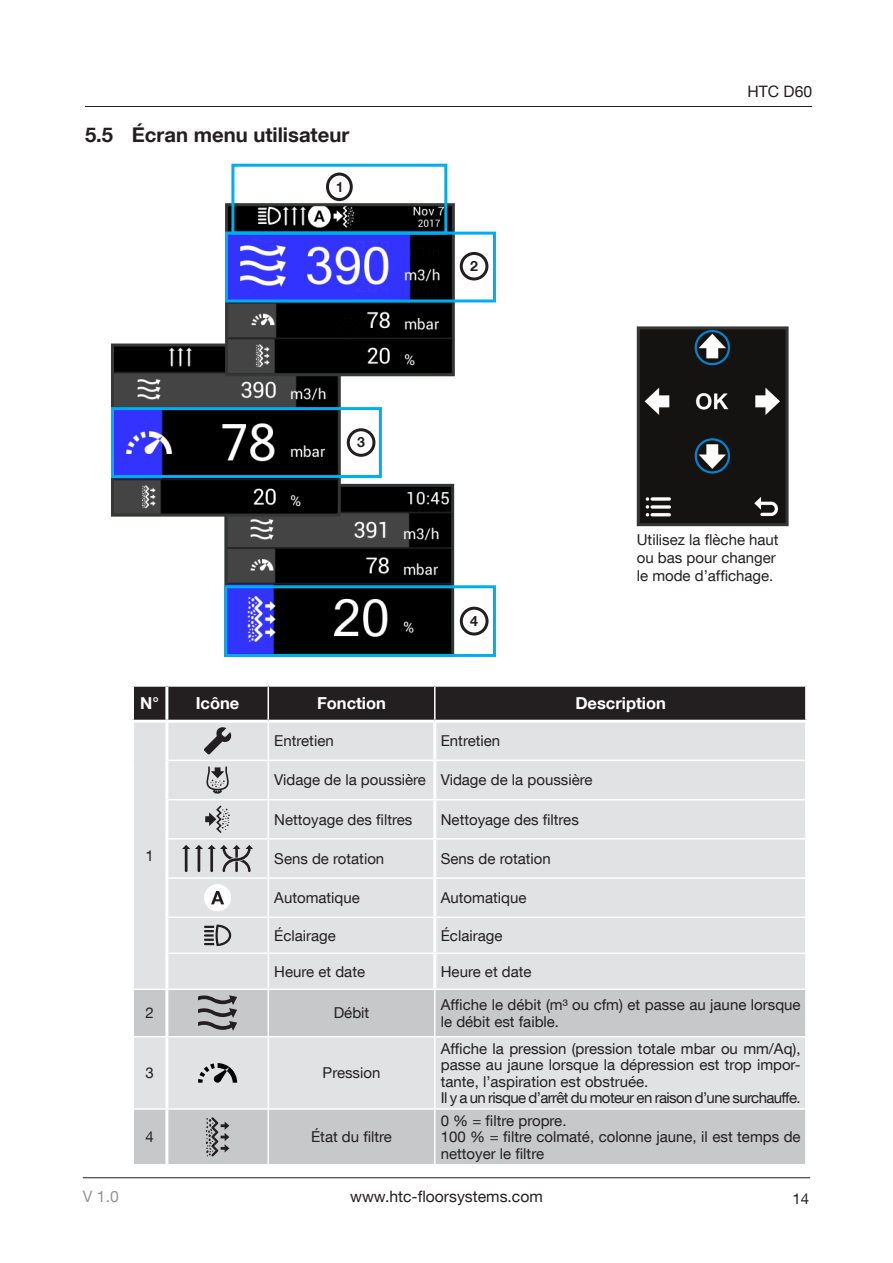
<style>
.page{position:relative;width:893px;height:1263px;background:#fff}
.page>*{position:absolute;margin:0;border:0;box-sizing:border-box;transform-origin:0 0}
.t1{font:700 20.25px "Helvetica Neue LT Com";color:#231f20}
.Tabell_Rubrik_Text_c{font:700 16.5px "Helvetica Neue LT Com";color:#fff}
.t2{font:15.75px "Helvetica Neue LT Com";color:#231f20}
.t3{font:15.75px "Helvetica Neue LT Com";color:#939598}
.Tabell_Text{font:15px/16.5px "Helvetica Neue LT Com";color:#231f20}
.Bild_Text{font:15px/18px "Helvetica Neue LT Com";color:#231f20}
.Tabell_Text-2{font:15px "Helvetica Neue LT Com";letter-spacing:-.04em;color:#231f20}
.Tabell_Text_centrera{font:15px "Helvetica Neue LT Com";color:#231f20}
.t4{font:700 14.1px "Helvetica Neue LT Com";color:#231f20}
.t5{font:700 13.95px "Helvetica Neue LT Com";color:#231f20}
.t6{font:700 13.95px "Helvetica Neue LT Com";color:#231f20;scale:.94 1}
</style>
<div class="page">
<hr style="left:85px;top:106px;width:727px;height:1px;background:#231f20">
<hr style="left:83px;top:1177px;width:727px;height:1px;background:#231f20">
<div style="left:134px;top:687px;width:671px;height:33px;background:#231f20"></div>
<div style="left:134px;top:723px;width:671px;height:265px;background:#e1e2e4"></div>
<svg style="left:134px;top:990px;width:671px;height:174px;background:#d2d3d5"></svg>
<hr style="left:165px;top:687px;width:3px;height:33px;background:#fff">
<hr style="left:165px;top:723px;width:3px;height:37px;background:#fff">
<hr style="left:433px;top:723px;width:3px;height:37px;background:#fff">
<hr style="left:165px;top:760px;width:3px;height:40px;background:#fff">
<hr style="left:433px;top:761px;width:3px;height:38px;background:#fff">
<hr style="left:165px;top:800px;width:3px;height:39px;background:#fff">
<hr style="left:433px;top:800px;width:3px;height:38px;background:#fff">
<hr style="left:165px;top:839px;width:3px;height:39px;background:#fff">
<hr style="left:433px;top:840px;width:3px;height:37px;background:#fff">
<hr style="left:165px;top:878px;width:3px;height:39px;background:#fff">
<hr style="left:433px;top:879px;width:3px;height:37px;background:#fff">
<hr style="left:165px;top:917px;width:3px;height:36px;background:#fff">
<hr style="left:433px;top:918px;width:3px;height:34px;background:#fff">
<hr style="left:165px;top:953px;width:3px;height:35px;background:#fff">
<hr style="left:433px;top:954px;width:3px;height:34px;background:#fff">
<hr style="left:165px;top:990px;width:3px;height:46px;background:#fff">
<hr style="left:165px;top:1037px;width:3px;height:71px;background:#fff">
<hr style="left:165px;top:1110px;width:3px;height:54px;background:#fff">
<hr style="left:268px;top:687px;width:1px;height:33px;background:#fff">
<hr style="left:434px;top:687px;width:2px;height:33px;background:#fff">
<hr style="left:268px;top:723px;width:1px;height:37px;background:#fff">
<hr style="left:168px;top:760px;width:100px;height:1px;background:#fff">
<hr style="left:268px;top:760px;width:167px;height:1px;background:#fff">
<hr style="left:268px;top:761px;width:1px;height:38px;background:#fff">
<hr style="left:435px;top:760px;width:370px;height:1px;background:#fff">
<hr style="left:168px;top:799px;width:100px;height:1px;background:#fff">
<hr style="left:268px;top:799px;width:167px;height:1px;background:#fff">
<hr style="left:268px;top:800px;width:1px;height:38px;background:#fff">
<hr style="left:435px;top:799px;width:370px;height:1px;background:#fff">
<hr style="left:168px;top:838px;width:100px;height:2px;background:#fff">
<hr style="left:268px;top:838px;width:167px;height:2px;background:#fff">
<hr style="left:268px;top:840px;width:1px;height:37px;background:#fff">
<hr style="left:435px;top:838px;width:370px;height:2px;background:#fff">
<hr style="left:168px;top:877px;width:100px;height:2px;background:#fff">
<hr style="left:268px;top:877px;width:167px;height:2px;background:#fff">
<hr style="left:268px;top:879px;width:1px;height:37px;background:#fff">
<hr style="left:435px;top:877px;width:370px;height:2px;background:#fff">
<hr style="left:168px;top:916px;width:100px;height:2px;background:#fff">
<hr style="left:268px;top:916px;width:167px;height:2px;background:#fff">
<hr style="left:268px;top:918px;width:1px;height:34px;background:#fff">
<hr style="left:435px;top:916px;width:370px;height:2px;background:#fff">
<hr style="left:168px;top:952px;width:100px;height:2px;background:#fff">
<hr style="left:268px;top:952px;width:167px;height:2px;background:#fff">
<hr style="left:268px;top:954px;width:1px;height:34px;background:#fff">
<hr style="left:435px;top:952px;width:370px;height:2px;background:#fff">
<hr style="left:268px;top:990px;width:1px;height:46px;background:#fff">
<hr style="left:434px;top:990px;width:2px;height:46px;background:#fff">
<hr style="left:134px;top:1036px;width:33px;height:1px;background:#fff">
<hr style="left:167px;top:1036px;width:101px;height:1px;background:#fff">
<hr style="left:268px;top:1036px;width:167px;height:1px;background:#fff">
<hr style="left:268px;top:1037px;width:1px;height:71px;background:#fff">
<hr style="left:435px;top:1036px;width:370px;height:1px;background:#fff">
<hr style="left:434px;top:1037px;width:2px;height:71px;background:#fff">
<hr style="left:134px;top:1108px;width:33px;height:2px;background:#fff">
<hr style="left:167px;top:1108px;width:101px;height:2px;background:#fff">
<hr style="left:268px;top:1108px;width:167px;height:2px;background:#fff">
<hr style="left:268px;top:1110px;width:1px;height:54px;background:#fff">
<hr style="left:435px;top:1108px;width:370px;height:2px;background:#fff">
<hr style="left:434px;top:1110px;width:2px;height:54px;background:#fff">
<svg style="left:204px;top:727px;width:28px;height:27px"></svg>
<svg style="left:206px;top:766px;width:23px;height:28px"></svg>
<svg style="left:205px;top:805px;width:25px;height:28px"></svg>
<svg style="left:182px;top:845px;width:71px;height:27px;background:#aeaeb0"></svg>
<div style="left:204px;top:884px;width:27px;height:27px;background:#fff;border-radius:50%"></div>
<svg style="left:211px;top:891px;width:13px;height:13px"></svg>
<svg style="left:204px;top:924px;width:27px;height:22px"></svg>
<svg style="left:198px;top:995px;width:39px;height:36px"></svg>
<svg style="left:198px;top:1063px;width:39px;height:20px"></svg>
<svg style="left:206px;top:1117px;width:23px;height:39px"></svg>
<img style="left:228px;top:488px;width:222px;height:165px">
<div style="left:224px;top:484px;width:230px;height:173px;border:3px solid #2f3434"></div>
<div style="left:460px;top:607px;width:29px;height:28px;border:3px solid #231f20;border-radius:50%"></div>
<div style="left:224px;top:585px;width:272px;height:72px;border:3px solid #00aeef"></div>
<img style="left:115px;top:347px;width:222px;height:166px">
<div style="left:111px;top:343px;width:230px;height:174px;border:3px solid #343734"></div>
<div style="left:347px;top:428px;width:28px;height:29px;border:3px solid #231f20;border-radius:50%"></div>
<div style="left:111px;top:407px;width:271px;height:71px;border:3px solid #00aeef"></div>
<img style="left:229px;top:207px;width:222px;height:165px">
<div style="left:225px;top:203px;width:230px;height:173px;border:3px solid #343734"></div>
<div style="left:460px;top:252px;width:28px;height:28px;border:3px solid #231f20;border-radius:50%"></div>
<div style="left:225px;top:232px;width:271px;height:70px;border:3px solid #00aeef"></div>
<div style="left:326px;top:173px;width:27px;height:28px;border:3px solid #231f20;border-radius:50%"></div>
<div style="left:231px;top:164px;width:216px;height:71px;border:3px solid #00aeef"></div>
<img style="left:641px;top:330px;width:144px;height:192px">
<div style="left:637px;top:326px;width:152px;height:200px;border:3px solid #343734"></div>
<p class="t1" style="left:85px;top:122px;width:266px">5.5 Écran menu utilisateur</p>
<p class="t6" style="left:336px;top:178px;width:9px">1</p>
<p class="t5" style="left:357px;top:434px;width:9px">3</p>
<p class="t5" style="left:470px;top:257px;width:9px">2</p>
<p class="t4" style="left:470px;top:612px;width:9px">4</p>
<p class="t2" style="left:747px;top:82px;width:66px">HTC D60</p>
<p class="Bild_Text" style="left:637px;top:531px;width:143px">Utilisez la flèche haut ou bas pour changer le mode d’affichage.</p>
<p class="Tabell_Rubrik_Text_c" style="left:140px;top:693px;width:20px">N°</p>
<p class="Tabell_Rubrik_Text_c" style="left:196px;top:693px;width:45px">Icône</p>
<p class="Tabell_Rubrik_Text_c" style="left:317px;top:693px;width:71px">Fonction</p>
<p class="Tabell_Rubrik_Text_c" style="left:575px;top:693px;width:92px">Description</p>
<p class="Tabell_Text_centrera" style="left:146px;top:846px;width:10px">1</p>
<p class="Tabell_Text" style="left:274px;top:732px;width:61px">Entretien</p>
<p class="Tabell_Text" style="left:441px;top:732px;width:61px">Entretien</p>
<p class="Tabell_Text" style="left:274px;top:771px;width:153px">Vidage de la poussière</p>
<p class="Tabell_Text" style="left:441px;top:771px;width:153px">Vidage de la poussière</p>
<p class="Tabell_Text" style="left:274px;top:811px;width:140px">Nettoyage des filtres</p>
<p class="Tabell_Text" style="left:441px;top:811px;width:140px">Nettoyage des filtres</p>
<p class="Tabell_Text" style="left:274px;top:850px;width:112px">Sens de rotation</p>
<p class="Tabell_Text" style="left:441px;top:850px;width:112px">Sens de rotation</p>
<p class="Tabell_Text" style="left:274px;top:889px;width:87px">Automatique</p>
<p class="Tabell_Text" style="left:441px;top:889px;width:87px">Automatique</p>
<p class="Tabell_Text" style="left:274px;top:927px;width:63px">Éclairage</p>
<p class="Tabell_Text" style="left:441px;top:927px;width:63px">Éclairage</p>
<p class="Tabell_Text" style="left:274px;top:963px;width:92px">Heure et date</p>
<p class="Tabell_Text" style="left:441px;top:963px;width:92px">Heure et date</p>
<p class="Tabell_Text_centrera" style="left:146px;top:1004px;width:10px">2</p>
<p class="Tabell_Text_centrera" style="left:334px;top:1004px;width:37px">Débit</p>
<p class="Tabell_Text" style="left:441px;top:996px;width:361px">Affiche le débit (m³ ou cfm) et passe au jaune lorsque le débit est faible.</p>
<p class="Tabell_Text_centrera" style="left:146px;top:1064px;width:10px">3</p>
<p class="Tabell_Text_centrera" style="left:323px;top:1064px;width:59px">Pression</p>
<p class="Tabell_Text_centrera" style="left:146px;top:1127px;width:10px">4</p>
<p class="Tabell_Text_centrera" style="left:311px;top:1127px;width:82px">État du filtre</p>
<p class="Tabell_Text" style="left:441px;top:1039px;width:361px;text-align:justify">Affiche la pression (pression totale mbar ou mm/Aq), passe au jaune lorsque la dépression est trop impor&shy;tante, l’aspiration est obstruée.</p>
<p class="Tabell_Text-2" style="left:441px;top:1088px;width:361px">Il y a un risque d’arrêt du moteur en raison d’une surchauffe.</p>
<p class="Tabell_Text" style="left:441px;top:1112px;width:127px">0 % = filtre propre.</p>
<p class="Tabell_Text" style="left:441px;top:1128px;width:361px">100 % = filtre colmaté, colonne jaune, il est temps de nettoyer le filtre</p>
<p class="t3" style="left:83px;top:1187px;width:37px">V 1.0</p>
<p class="t2" style="left:350px;top:1187px;width:194px">www.htc-floorsystems.com</p>
<p class="Tabell_Text" style="left:792px;top:1190px;width:18px">14</p>
</div>
